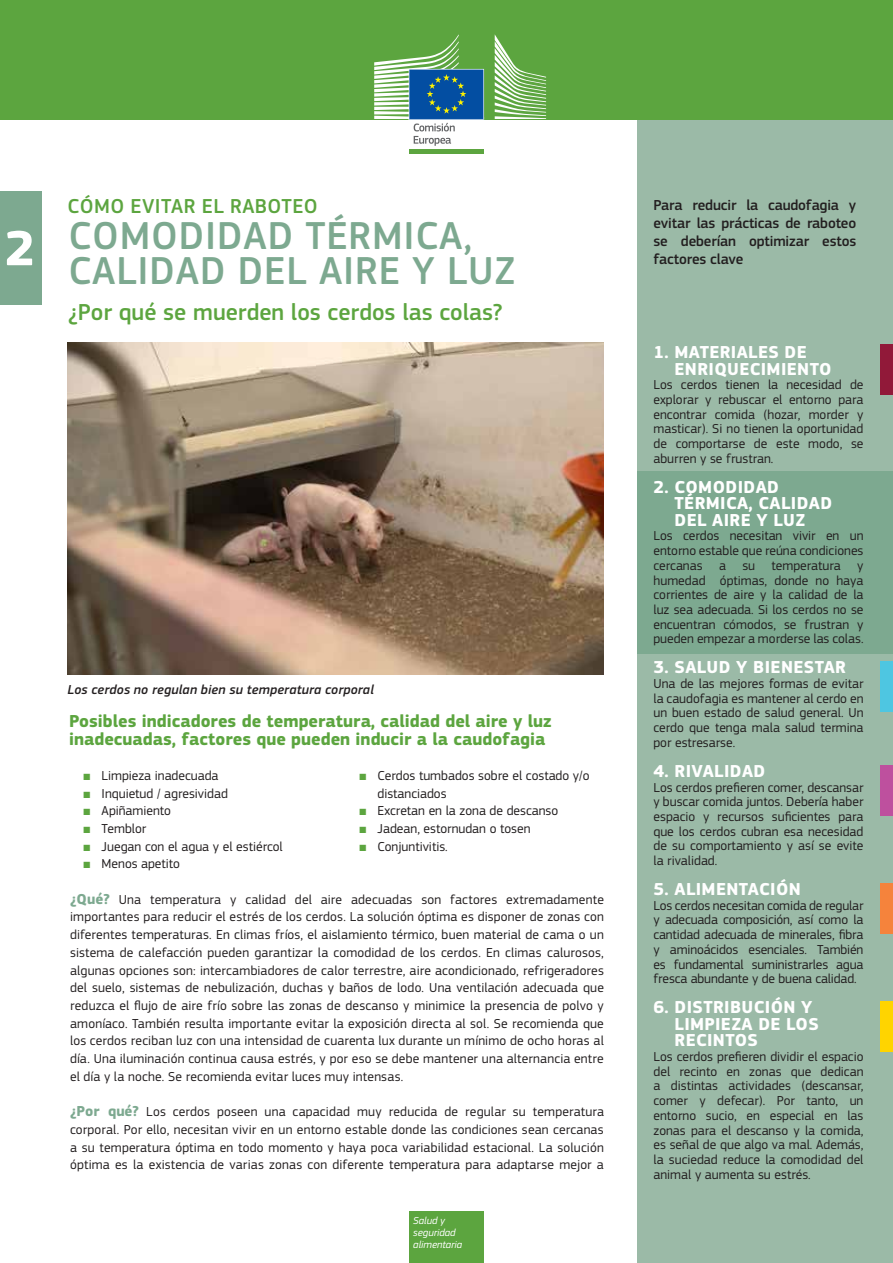
<style>
.page{position:relative;width:893px;height:1263px;background:#fff}
.page>*{position:absolute;margin:0;border:0;box-sizing:border-box;transform-origin:0 0}
.t1{font:700 51.45px "EC Square Sans Pro";color:#fff}
.t2{font:500 40.5px/35.4px "EC Square Sans Pro";letter-spacing:.02em;color:#7da990}
.t3{font:500 24px "EC Square Sans Pro";color:#5ca53f}
.t4{font:500 21px "EC Square Sans Pro";letter-spacing:.02em;color:#5ca53f}
.t5{font:700 18px/16.5px "EC Square Sans Pro";letter-spacing:.02em;color:#fff}
.t6{font:700 18px/18px "EC Square Sans Pro";color:#5ca53f}
.t7{font:500 15px/18px "EC Square Sans Pro";letter-spacing:-.01em;color:#231f20;text-align:justify}
.t8{font:13.5px/14.7px "EC Square Sans Pro";color:#231f20;text-align:justify}
.t9{font:italic 500 13.5px "EC Square Sans Pro";letter-spacing:.015em;color:#231f20}
.t10{font:italic 10.5px/12px "EC Square Sans Pro";color:#fff}
.s1{color:#5ca53f}
.s2{font-weight:700;font-size:15px;color:#7da990}
</style>
<div class="page">
<div style="left:637px;top:0;width:256px;height:1263px;background:#9bbaa7"></div>
<div style="left:637px;top:471px;width:256px;height:183px;background:#7da990"></div>
<img style="left:68px;top:342px;width:536px;height:333px">
<div style="left:0;top:191px;width:41px;height:114px;background:#7da990"></div>
<div style="left:0;top:0;width:893px;height:119px;background:#5ca53f"></div>
<div style="left:409px;top:1212px;width:75px;height:51px;background:#5ca53f"></div>
<div style="left:880px;top:344px;width:13px;height:51px;background:#911939"></div>
<div style="left:880px;top:661px;width:13px;height:51px;background:#4ec6e1"></div>
<div style="left:880px;top:765px;width:13px;height:50px;background:#be509e"></div>
<div style="left:880px;top:883px;width:13px;height:51px;background:#f5833c"></div>
<div style="left:880px;top:1001px;width:13px;height:51px;background:#ffd400"></div>
<div style="left:409px;top:149px;width:75px;height:5px;background:#5ca53f"></div>
<svg style="left:495px;top:35px;width:51px;height:84px"></svg>
<svg style="left:374px;top:34px;width:110px;height:112px"></svg>
<h1 class="t1" style="left:5px;top:217px;width:32px">2</h1>
<h3 class="t4" style="left:68px;top:194px;width:252px">CÓMO EVITAR EL RABOTEO</h3>
<h2 class="t2" style="left:69px;top:218px;width:448px">COMODIDAD TÉRMICA,<br>CALIDAD DEL AIRE Y LUZ</h2>
<h3 class="t3" style="left:69px;top:298px;width:435px">¿Por qué se muerden los cerdos las colas?</h3>
<p class="t9" style="left:68px;top:682px;width:308px">Los cerdos no regulan bien su temperatura corporal</p>
<h3 class="t6" style="left:69px;top:712px;width:484px">Posibles indicadores de temperatura, calidad del aire y luz inadecuadas, factores que pueden inducir a la caudofagia</h3>
<p class="t8" style="left:84px;top:768px;width:136px"><span class="s1">■</span> Limpieza inadecuada</p>
<p class="t8" style="left:84px;top:786px;width:146px"><span class="s1">■</span> Inquietud / agresividad</p>
<p class="t8" style="left:84px;top:803px;width:89px"><span class="s1">■</span> Apiñamiento</p>
<p class="t8" style="left:84px;top:821px;width:64px"><span class="s1">■</span> Temblor</p>
<p class="t8" style="left:84px;top:839px;width:201px"><span class="s1">■</span> Juegan con el agua y el estiércol</p>
<p class="t8" style="left:84px;top:856px;width:98px"><span class="s1">■</span> Menos apetito</p>
<p class="t8" style="left:377px;top:766px;width:213px;line-height:17.7px;text-indent:-18px"><span class="s1">■</span> Cerdos tumbados sobre el costado y/o distanciados</p>
<p class="t8" style="left:359px;top:803px;width:200px"><span class="s1">■</span> Excretan en la zona de descanso</p>
<p class="t8" style="left:359px;top:821px;width:173px"><span class="s1">■</span> Jadean, estornudan o tosen</p>
<p class="t8" style="left:359px;top:839px;width:90px"><span class="s1">■</span> Conjuntivitis.</p>
<p class="t8" style="left:70px;top:890px;width:535px;line-height:17.7px"><span class="s2">¿Qué?</span> Una temperatura y calidad del aire adecuadas son factores extremadamente importantes para reducir el estrés de los cerdos. La solución óptima es disponer de zonas con diferentes temperaturas. En climas fríos, el aislamiento térmico, buen material de cama o un sistema de calefacción pueden garantizar la comodidad de los cerdos. En climas calurosos, algunas opciones son: intercambiadores de calor terrestre, aire acondicionado, refrigeradores del suelo, sistemas de nebulización, duchas y baños de lodo. Una ventilación adecuada que reduzca el flujo de aire frío sobre las zonas de descanso y minimice la presencia de polvo y amoníaco. También resulta importante evitar la exposición directa al sol. Se recomienda que los cerdos reciban luz con una intensidad de cuarenta lux durante un mínimo de ocho horas al día. Una iluminación continua causa estrés, y por eso se debe mantener una alternancia entre el día y la noche. Se recomienda evitar luces muy intensas.</p>
<p class="t8" style="left:70px;top:1103px;width:535px;line-height:17.7px"><span class="s2">¿Por qué?</span> Los cerdos poseen una capacidad muy reducida de regular su temperatura corporal. Por ello, necesitan vivir en un entorno estable donde las condiciones sean cercanas a su temperatura óptima en todo momento y haya poca variabilidad estacional. La solución óptima es la existencia de varias zonas con diferente temperatura para adaptarse mejor a</p>
<p class="t10" style="left:413px;top:1214px;width:51px">Salud y seguridad alimentaria</p>
<p class="t7" style="left:653px;top:196px;width:204px">Para reducir la caudofagia y evitar las prácticas de raboteo se deberían optimizar estos factores clave</p>
<h3 class="t5" style="left:674px;top:344px;width:158px;text-indent:-21px">1. MATERIALES DE<br>ENRIQUECIMIENTO</h3>
<p class="t8" style="left:653px;top:377px;width:211px">Los cerdos tienen la necesidad de explorar y rebuscar el entorno para encontrar comida (hozar, morder y masticar). Si no tienen la oportunidad de comportarse de este modo, se aburren y se frustran.</p>
<h3 class="t5" style="left:674px;top:479px;width:159px;text-indent:-21px">2. COMODIDAD<br>TÉRMICA, CALIDAD<br>DEL AIRE Y LUZ</h3>
<p class="t8" style="left:653px;top:529px;width:211px">Los cerdos necesitan vivir en un entorno estable que reúna condiciones cercanas a su temperatura y humedad óptimas, donde no haya corrientes de aire y la calidad de la luz sea adecuada. Si los cerdos no se encuentran cómodos, se frustran y pueden empezar a morderse las colas.</p>
<h3 class="t5" style="left:653px;top:660px;width:194px">3. SALUD Y BIENESTAR</h3>
<p class="t8" style="left:653px;top:676px;width:211px">Una de las mejores formas de evitar la caudofagia es mantener al cerdo en un buen estado de salud general. Un cerdo que tenga mala salud termina por estresarse.</p>
<h3 class="t5" style="left:653px;top:763px;width:113px">4. RIVALIDAD</h3>
<p class="t8" style="left:653px;top:780px;width:211px">Los cerdos prefieren comer, descansar y buscar comida juntos. Debería haber espacio y recursos suficientes para que los cerdos cubran esa necesidad de su comportamiento y así se evite la rivalidad.</p>
<h3 class="t5" style="left:653px;top:881px;width:149px">5. ALIMENTACIÓN</h3>
<p class="t8" style="left:653px;top:898px;width:211px">Los cerdos necesitan comida de regular y adecuada composición, así como la cantidad adecuada de minerales, fibra y aminoácidos esenciales. También es fundamental suministrarles agua fresca abundante y de buena calidad.</p>
<h3 class="t5" style="left:674px;top:1000px;width:146px;text-indent:-21px">6. DISTRIBUCIÓN Y<br>LIMPIEZA DE LOS<br>RECINTOS</h3>
<p class="t8" style="left:653px;top:1049px;width:211px">Los cerdos prefieren dividir el espacio del recinto en zonas que dedican a distintas actividades (descansar, comer y defecar). Por tanto, un entorno sucio, en especial en las zonas para el descanso y la comida, es señal de que algo va mal. Además, la suciedad reduce la comodidad del animal y aumenta su estrés.</p>
</div>
